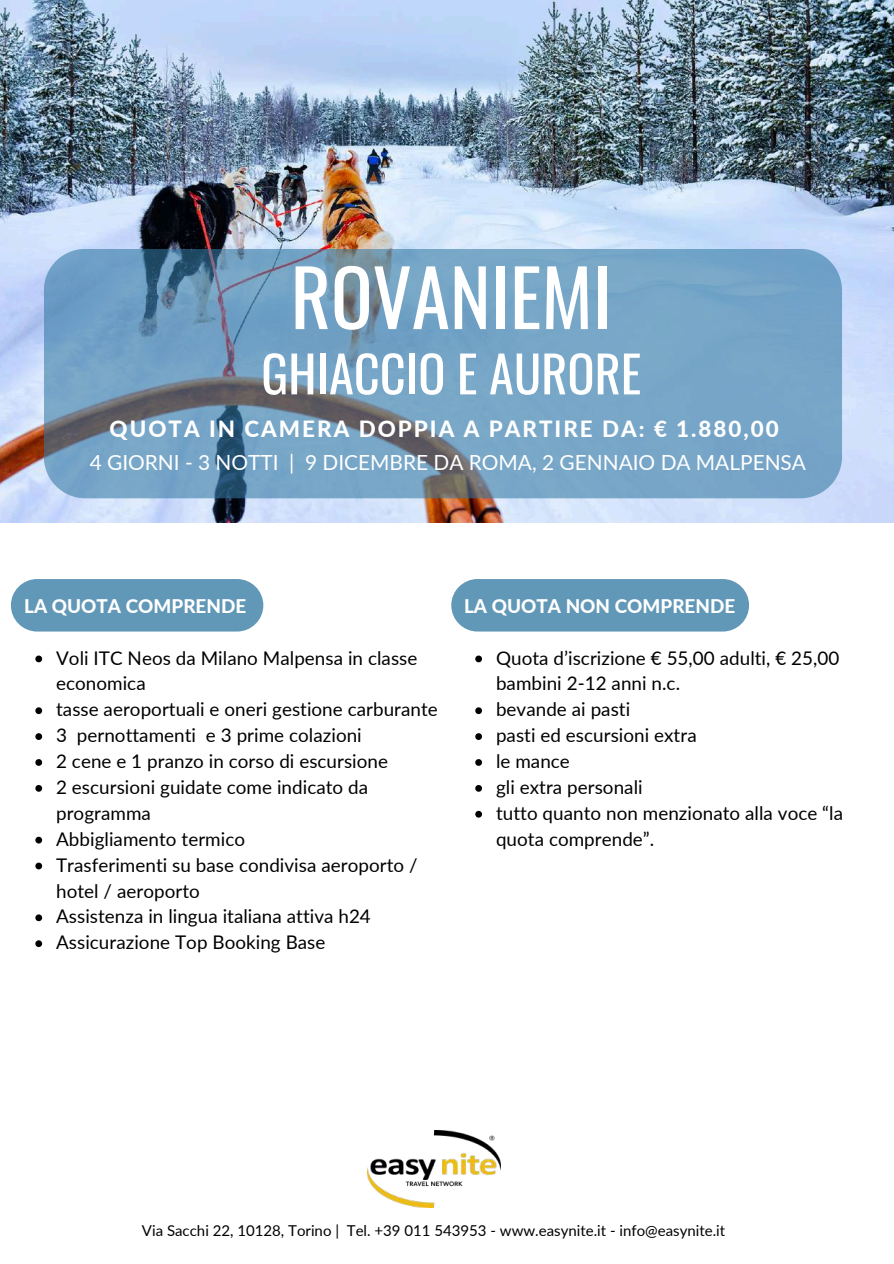
<style>
.page{position:relative;width:894px;height:1264px;background:#fff}
.page>*{position:absolute;margin:0;border:0;box-sizing:border-box;transform-origin:0 0}
.t1{font:77.4px "Oswald";color:#fff}
.t2{font:50.4px "Oswald";color:#fff}
.t3{font:800 22.35px "Lato";letter-spacing:.09em;color:#fff}
.t4{font:20.85px "Lato";color:#fff}
.t5{font:18.75px/25.8px "Lato";letter-spacing:.005em;color:#000}
.t6{font:800 18.75px "Lato";letter-spacing:.005em;color:#fff}
.t7{font:15px "Lato";color:#000}
</style>
<div class="page">
<img style="left:0;top:0;width:893px;height:522px">
<img style="left:367px;top:1130px;width:133px;height:77px">
<svg style="left:44px;top:249px;width:797px;height:249px;background:#729dbc"></svg>
<div style="left:11px;top:579px;width:252px;height:52px;background:#6298b7;border-radius:26px"></div>
<svg style="left:35px;top:655px;width:7px;height:7px"></svg>
<svg style="left:35px;top:707px;width:7px;height:7px"></svg>
<svg style="left:35px;top:733px;width:7px;height:7px"></svg>
<svg style="left:35px;top:759px;width:7px;height:6px"></svg>
<svg style="left:35px;top:785px;width:7px;height:6px"></svg>
<svg style="left:35px;top:836px;width:7px;height:7px"></svg>
<svg style="left:35px;top:862px;width:7px;height:7px"></svg>
<svg style="left:35px;top:914px;width:7px;height:7px"></svg>
<svg style="left:35px;top:940px;width:7px;height:7px"></svg>
<div style="left:451px;top:579px;width:297px;height:52px;background:#6298b7;border-radius:26px"></div>
<svg style="left:475px;top:655px;width:7px;height:7px"></svg>
<svg style="left:475px;top:707px;width:7px;height:7px"></svg>
<svg style="left:475px;top:733px;width:7px;height:7px"></svg>
<svg style="left:475px;top:759px;width:7px;height:6px"></svg>
<svg style="left:475px;top:785px;width:7px;height:6px"></svg>
<svg style="left:475px;top:810px;width:7px;height:7px"></svg>
<h1 class="t1" style="left:290px;top:237px;width:322px">ROVANIEMI</h1>
<h2 class="t2" style="left:261px;top:334px;width:381px">GHIACCIO E AURORE</h2>
<p class="t3" style="left:109px;top:414px;width:670px">QUOTA IN CAMERA DOPPIA A PARTIRE DA: € 1.880,00</p>
<p class="t4" style="left:90px;top:450px;width:717px">4 GIORNI - 3 NOTTI | 9 DICEMBRE DA ROMA, 2 GENNAIO DA MALPENSA</p>
<p class="t6" style="left:24px;top:594px;width:224px">LA QUOTA COMPRENDE</p>
<p class="t5" style="left:56px;top:644px;width:383px">Voli ITC Neos da Milano Malpensa in classe economica<br>tasse aeroportuali e oneri gestione carburante<br>3 pernottamenti e 3 prime colazioni<br>2 cene e 1 pranzo in corso di escursione<br>2 escursioni guidate come indicato da programma<br>Abbigliamento termico<br>Trasferimenti su base condivisa aeroporto / hotel / aeroporto<br>Assistenza in lingua italiana attiva h24<br>Assicurazione Top Booking Base</p>
<p class="t6" style="left:464px;top:594px;width:273px">LA QUOTA NON COMPRENDE</p>
<p class="t5" style="left:496px;top:644px;width:348px">Quota d’iscrizione € 55,00 adulti, € 25,00 bambini 2-12 anni n.c.<br>bevande ai pasti<br>pasti ed escursioni extra<br>le mance<br>gli extra personali<br>tutto quanto non menzionato alla voce “la quota comprende”.</p>
<p class="t7" style="left:142px;top:1220px;width:584px">Via Sacchi 22, 10128, Torino | Tel. +39 011 543953 - www.easynite.it - info@easynite.it</p>
</div>
